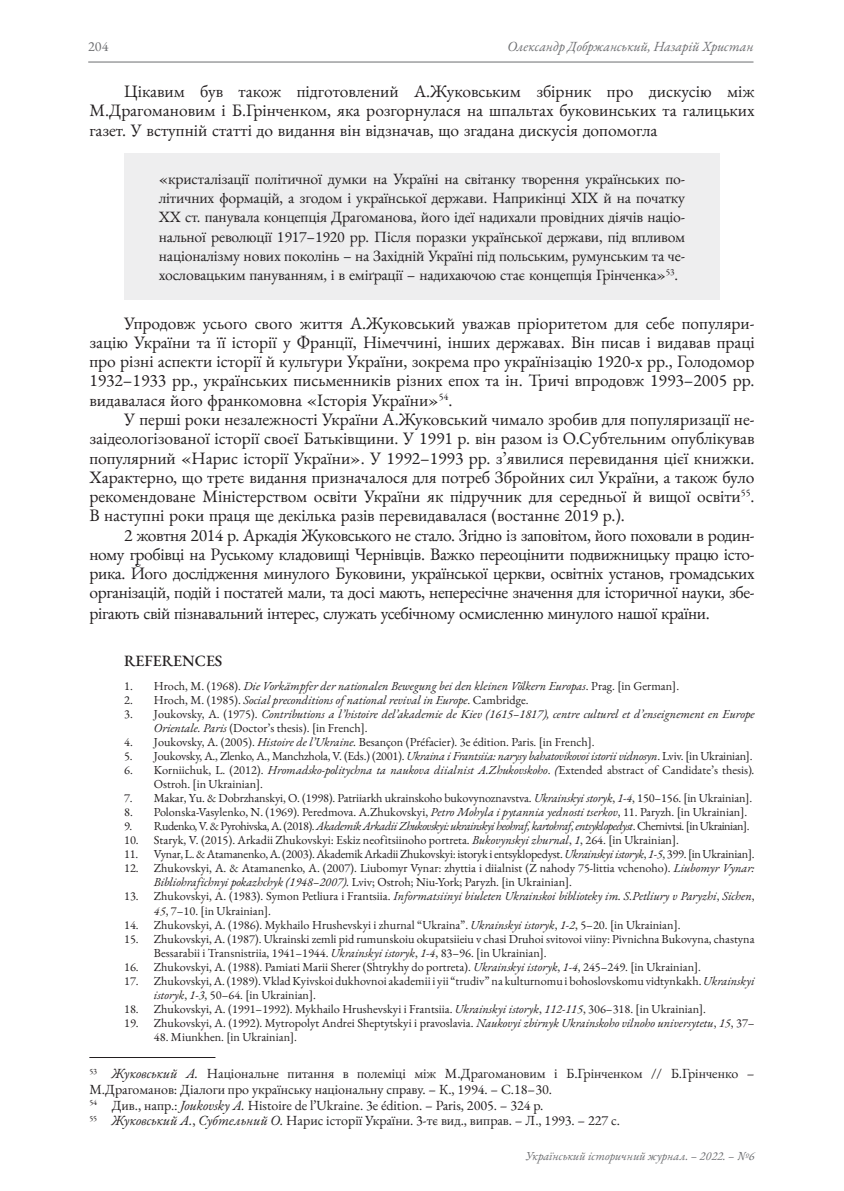
<style>
.page{position:relative;width:844px;height:1191px;background:#fff}
.page>*{position:absolute;margin:0;border:0;box-sizing:border-box;transform-origin:0 0}
.t1{font:17.5px/19.2px "EB Garamond";letter-spacing:-.02em;color:#231f20;text-align:justify}
.t2{font:15.75px/19.2px "EB Garamond";letter-spacing:-.01em;color:#231f20;text-align:justify}
.t3{font:500 15.75px "EB Garamond";color:#231f20}
.t4{font:14px/15.8px "EB Garamond";color:#231f20}
.t5{font:italic 14px "EB Garamond";color:#6c6d70}
.t6{font:14px "EB Garamond";color:#6c6d70}
.t7{font:12.25px/14px "EB Garamond";color:#231f20}
.t8{font:italic 12.25px/14px "EB Garamond";color:#231f20}
.t9{font:12.25px "EB Garamond";letter-spacing:-.02em;color:#231f20}
.t10{font:italic 12.25px "EB Garamond";letter-spacing:-.04em;color:#231f20}
.t11{font:italic 12.25px "EB Garamond";color:#6c6d70}
.s1{font-style:normal}
.s2{font-style:italic}
</style>
<div class="page">
<hr style="left:88px;top:62px;width:665px;height:1px;background:#6c6d70">
<div style="left:124px;top:153px;width:595px;height:147px;background:#eeeeef"></div>
<hr style="left:89px;top:1057px;width:126px;height:1px;background:#231f20">
<p class="t6" style="left:88px;top:37px;width:22px">204</p>
<p class="t5" style="left:507px;top:37px;width:248px">Олександр Добржанський, Назарій Христан</p>
<p class="t1" style="left:89px;top:82px;width:666px;text-indent:35px">Цікавим був також підготовлений А.Жуковським збірник про дискусію між М.Драгомановим і Б.Грінченком, яка розгорнулася на шпальтах буковинських та галицьких газет. У вступній статті до видання він відзначав, що згадана дискусія допомогла</p>
<p class="t2" style="left:159px;top:169px;width:527px">«кристалізації політичної думки на Україні на світанку творення українських по&shy;літичних формацій, а згодом і української держави. Наприкінці ХІХ й на початку ХХ ст. панувала концепція Драгоманова, його ідеї надихали провідних діячів націо&shy;нальної революції 1917–1920 рр. Після поразки української держави, під впливом націоналізму нових поколінь – на Західній Україні під польським, румунським та че&shy;хословацьким пануванням, і в еміґрації – надихаючою стає концепція Грінченка»<sup>53</sup>.</p>
<p class="t1" style="left:89px;top:313px;width:666px;text-indent:35px">Упродовж усього свого життя А.Жуковський уважав пріоритетом для себе популяри&shy;зацію України та її історії у Франції, Німеччині, інших державах. Він писав і видавав праці про різні аспекти історії й культури України, зокрема про українізацію 1920-х рр., Голодомор 1932–1933 рр., українських письменників різних епох та ін. Тричі впродовж 1993–2005 рр. видавалася його франкомовна «Історія України»<sup>54</sup>.</p>
<p class="t1" style="left:89px;top:409px;width:666px;text-indent:35px">У перші роки незалежності України А.Жуковський чимало зробив для популяризації не&shy;заідеологізованої історії своєї Батьківщини. У 1991 р. він разом із О.Субтельним опублікував популярний «Нарис історії України». У 1992–1993 рр. з’явилися перевидання цієї книжки.<br>Характерно, що третє видання призначалося для потреб Збройних сил України, а також було рекомендоване Міністерством освіти України як підручник для середньої й вищої освіти<sup>55</sup>.<br>В наступні роки праця ще декілька разів перевидавалася (востаннє 2019 р.).</p>
<p class="t1" style="left:89px;top:525px;width:666px;text-indent:35px">2 жовтня 2014 р. Аркадія Жуковського не стало. Згідно із заповітом, його поховали в родин&shy;ному гробівці на Руському кладовищі Чернівців. Важко переоцінити подвижницьку працю істо&shy;рика. Його дослідження минулого Буковини, української церкви, освітніх установ, громадських організацій, подій і постатей мали, та досі мають, непересічне значення для історичної науки, збе-</p>
<h1 class="t1" style="left:89px;top:604px;width:621px">рігають свій пізнавальний інтерес, служать усебічному осмисленню минулого нашої країни.</h1>
<p class="t3" style="left:124px;top:651px;width:100px">REFERENCES</p>
<p class="t8" style="left:124px;top:679px;width:556px"><span class="s1">1. Hroch, M. (1968).</span> Die Vorkämpfer der nationalen Bewegung bei den kleinen Völkern Europas<span class="s1">. Prag. [in German].</span></p>
<p class="t8" style="left:124px;top:693px;width:406px"><span class="s1">2. Hroch, M. (1985).</span> Social preconditions of national revival in Europe<span class="s1">. Cambridge.</span></p>
<p class="t8" style="left:154px;top:707px;width:602px;text-indent:-30px"><span class="s1">3. Joukovsky, A. (1975).</span> Contributions a l’histoire del’akademie de Kiev (1615–1817), centre culturel et d’enseignement en Europe<br>Orientale. Paris <span class="s1">(Doctor’s thesis). [in French].</span></p>
<p class="t7" style="left:124px;top:735px;width:472px">4. Joukovsky, A. (2005). <span class="s2">Histoire de l’Ukraine.</span> Besançon (Préfacier). 3e édition. Paris. [in French].</p>
<p class="t9" style="left:124px;top:748px;width:629px">5. Joukovsky, A., Zlenko, A., Manchzhola, V. (Eds.) (2001). <span class="s2">Ukraina i Frantsiia: narysy bahatovikovoi istorii vidnosyn</span>. Lviv. [in Ukrainian].</p>
<p class="t7" style="left:154px;top:763px;width:602px;text-indent:-30px">6. Korniichuk, L. (2012). <span class="s2">Hromadsko-politychna ta naukova diialnist A.Zhukovskoho</span>. <span class="s2">(</span>Extended abstract of Candidate’s thesis)<span class="s2">.<br></span>Ostroh. [in Ukrainian].</p>
<p class="t7" style="left:124px;top:791px;width:629px">7. Makar, Yu. &amp; Dobrzhanskyi, O. (1998). Patriiarkh ukrainskoho bukovynoznavstva. <span class="s2">Ukrainskyi storyk</span>, <span class="s2">1-4</span>, 150–156. [in Ukrainian].</p>
<p class="t7" style="left:124px;top:805px;width:624px">8. Polonska-Vasylenko, N. (1969). Peredmova. A.Zhukovskyi, <span class="s2">Petro Mohyla i pytannia yednosti tserkov</span>, 11. Paryzh. [in Ukrainian].</p>
<p class="t10" style="left:124px;top:818px;width:626px"><span class="s1">9. Rudenko, V. &amp; Pyrohivska, A. (2018).</span> Akademik Arkadii Zhukovskyi: ukrainskyi heohraf, kartohraf, entsyklopedyst<span class="s1">. Chernivtsi. [in Ukrainian].</span></p>
<p class="t7" style="left:124px;top:833px;width:556px">10. Staryk, V. (2015). Arkadii Zhukovskyi: Eskiz neofitsiinoho portreta. <span class="s2">Bukovynskyi zhurnal</span>, <span class="s2">1</span>, 264. [in Ukrainian].</p>
<p class="t9" style="left:124px;top:846px;width:632px">11. Vynar, L. &amp; Atamanenko, A. (2003). Akademik Arkadii Zhukovskyi: istoryk i entsyklopedyst. <span class="s2">Ukrainskyi istoryk</span>, <span class="s2">1-5</span>, 399. [in Ukrainian].</p>
<p class="t7" style="left:154px;top:861px;width:602px;text-indent:-30px">12. Zhukovskyi, A. &amp; Atamanenko, A. (2007). Liubomyr Vynar: zhyttia i diialnist (Z nahody 75-littia vchenoho). <span class="s2">Liubomyr Vynar:<br>Bibliohrafichnyi pokazhchyk (1948–2007).</span> Lviv; Ostroh; Niu-York; Paryzh. [in Ukrainian].</p>
<p class="t8" style="left:154px;top:889px;width:602px;text-indent:-30px"><span class="s1">13. Zhukovskyi, A. (1983). Symon Petliura i Frantsiia.</span> Informatsiinyi biuleten Ukrainskoi biblioteky im. S.Petliury v Paryzhi<span class="s1">,</span> Sichen<span class="s1">,<br></span>45<span class="s1">, 7–10. [in Ukrainian].</span></p>
<p class="t7" style="left:124px;top:917px;width:557px">14. Zhukovskyi, A. (1986). Mykhailo Hrushevskyi i zhurnal “Ukraina”. <span class="s2">Ukrainskyi istoryk</span>, <span class="s2">1-2</span>, 5–20. [in Ukrainian].</p>
<p class="t7" style="left:154px;top:931px;width:602px;text-indent:-30px">15. Zhukovskyi, A. (1987). Ukrainski zemli pid rumunskoiu okupatsiieiu v chasi Druhoi svitovoi viiny: Pivnichna Bukovyna, chastyna<br>Bessarabii i Transnistriia, 1941–1944. <span class="s2">Ukrainskyi istoryk</span>, <span class="s2">1-4</span>, 83–96. [in Ukrainian].</p>
<p class="t7" style="left:124px;top:959px;width:578px">16. Zhukovskyi, A. (1988). Pamiati Marii Sherer (Shtrykhy do portreta). <span class="s2">Ukrainskyi istoryk</span>, <span class="s2">1-4</span>, 245–249. [in Ukrainian].</p>
<p class="t7" style="left:154px;top:973px;width:602px;text-indent:-30px">17. Zhukovskyi, A. (1989). Vklad Kyivskoi dukhovnoi akademii i yii “trudiv” na kulturnomu i bohoslovskomu vidtynkakh. <span class="s2">Ukrainskyi istoryk</span>, <span class="s2">1-3</span>, 50–64. [in Ukrainian].</p>
<p class="t7" style="left:124px;top:1001px;width:583px">18. Zhukovskyi, A. (1991–1992). Mykhailo Hrushevskyi i Frantsiia. <span class="s2">Ukrainskyi istoryk</span>, <span class="s2">112-115</span>, 306–318. [in Ukrainian].</p>
<p class="t7" style="left:124px;top:1015px;width:632px">19. Zhukovskyi, A. (1992). Mytropolyt Andrei Sheptytskyi i pravoslavia. <span class="s2">Naukovyi zbirnyk Ukrainskoho vilnoho universytetu</span>, <span class="s2">15</span>, 37–</p>
<p class="t7" style="left:154px;top:1029px;width:144px">48. Miunkhen. [in Ukrainian].</p>
<p class="t4" style="left:89px;top:1065px;width:666px"><sup>53</sup> <span class="s2">Жуковський А.</span> Національне питання в полеміці між М.Драгомановим і Б.Грінченком // Б.Грінченко – М.Драгоманов: Діалоги про українську національну справу. – К., 1994. – С.18–30.<br><sup>54</sup> Див., напр.: <span class="s2">Joukovsky A.</span> Histoire de l’Ukraine. 3e édition. – Paris, 2005. – 324 p.<br><sup>55</sup> <span class="s2">Жуковський А.</span>, <span class="s2">Субтельний О.</span> Нарис історії України. 3-тє вид., виправ. – Л., 1993. – 227 с.</p>
<p class="t11" style="left:525px;top:1148px;width:230px">Український історичний журнал. – 2022. – №6</p>
</div>
